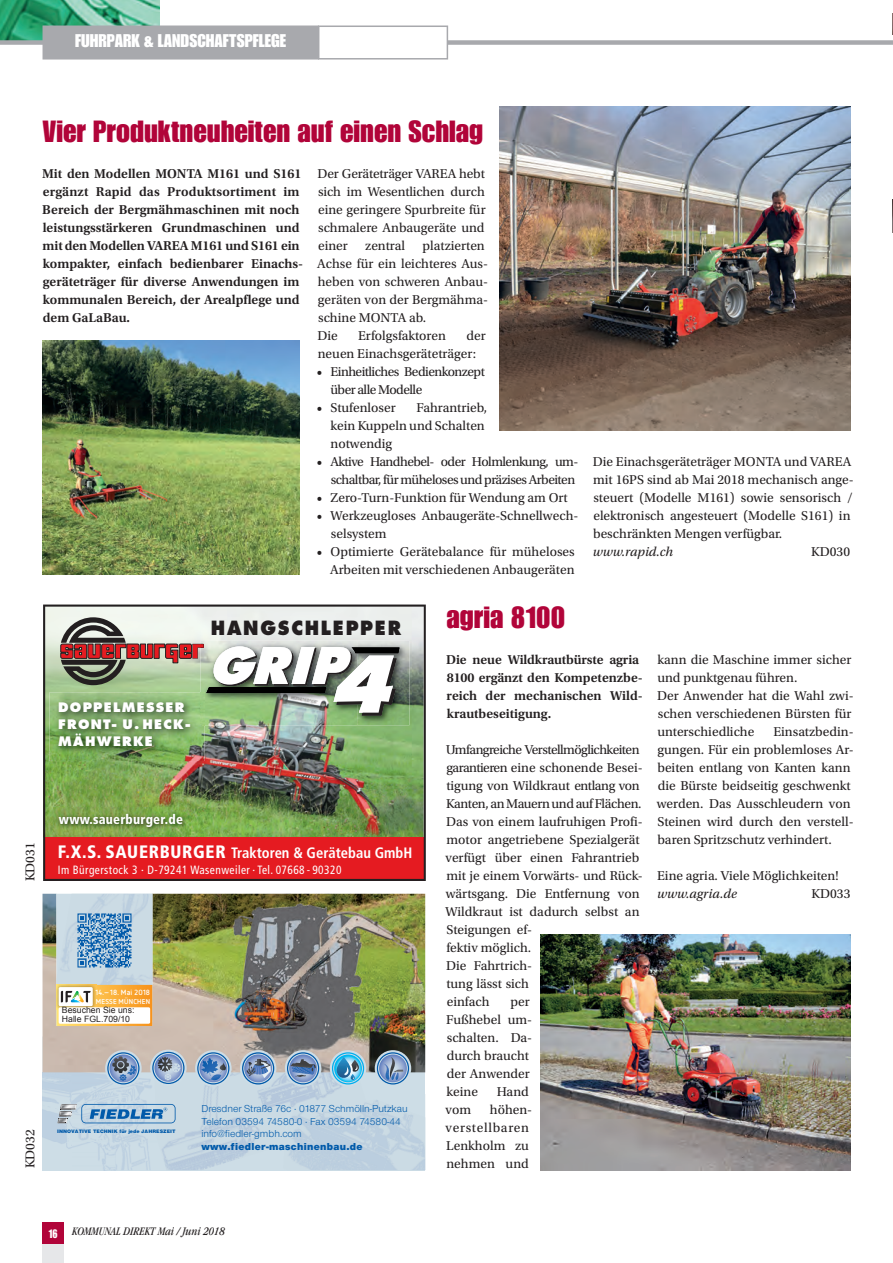
<style>
.page{position:relative;width:893px;height:1263px;background:#fff}
.page>*{position:absolute;margin:0;border:0;box-sizing:border-box;transform-origin:0 0}
.t1{font:30px "Impact URW";color:#b10439}
.t2{font:800 19.05px "Futura";letter-spacing:.1em;color:#231f20;scale:.93 1}
.t3{font:18px "Impact URW";color:#fff}
.t4{font:700 condensed 15px "Frutiger";color:#fff}
.t5{font:13.5px/18px "Utopia Std";color:#231f20}
.t6{font:600 13.5px/18px "Utopia Std";color:#231f20}
.t7{font:13.5px/18px "Utopia Std";letter-spacing:-.04em;color:#231f20}
.t8{font:900 condensed 13.5px "Frutiger";letter-spacing:.02em;color:#fff;scale:.95 1}
.t9{font:800 12.75px/16.8px "Futura";letter-spacing:.1em;color:#fff}
.t10{font:condensed 12px "Frutiger";letter-spacing:.04em;color:#fff;scale:.95 1}
.t11{font:italic condensed 12px "Garamond";color:#231f20}
.t12{font:10.5px/12.6px "Nimbus Sans Novus T";color:#015aaa}
.t13{font:8.7px/8.7px "Arial";color:#231f20}
.t14{font:700 7.5px "Netto OT";letter-spacing:.02em;color:#fff}
.t15{font:700 7.2px "Netto OT";letter-spacing:.03em;color:#fff}
.t16{font:900 4.8px "Helvetica";color:#015aaa}
.s1{font-style:italic}
.s2{font-weight:900;font-size:18px}
.s3{font-weight:900}
.s4{font-family:"Impact URW";font-style:normal;font-stretch:normal;color:#fff}
</style>
<div class="page">
<img style="left:0;top:0;width:160px;height:40px">
<div style="left:0;top:40px;width:893px;height:5px;background:#a8a9ad"></div>
<div style="left:43px;top:26px;width:276px;height:34px;background:#a8a9ad;border:2px solid #a8a9ad"></div>
<div style="left:319px;top:26px;width:128px;height:33px;background:#fff"></div>
<div style="left:318px;top:26px;width:130px;height:34px;border:2px solid #a8a9ad"></div>
<div style="left:43px;top:1222px;width:21px;height:22px;background:#b10439"></div>
<div style="left:43px;top:1244px;width:21px;height:19px;background:#e6e7e9"></div>
<img style="left:43px;top:340px;width:257px;height:234px">
<img style="left:499px;top:106px;width:351px;height:324px">
<img style="left:541px;top:934px;width:309px;height:236px">
<img style="left:43px;top:604px;width:383px;height:277px">
<img style="left:53px;top:807px;width:138px;height:28px">
<img style="left:43px;top:894px;width:382px;height:142px">
<svg style="left:56px;top:894px;width:96px;height:132px;background:#bec8c7"></svg>
<svg style="left:43px;top:1036px;width:382px;height:134px;background:#b2c2ce"></svg>
<img style="left:892px;top:200px;width:1px;height:33px">
<hr style="left:892px;top:34px;width:1px;height:166px;background:#fff">
<svg style="left:892px;top:13px;width:1px;height:21px"></svg>
<h3 class="t3" style="left:75px;top:30px;width:213px">FUHRPARK &amp; LANDSCHAFTSPFLEGE</h3>
<p class="t1" style="left:43px;top:114px;width:442px">Vier Produktneuheiten auf einen Schlag</p>
<p class="t6" style="left:42px;top:165px;width:262px">Mit den Modellen MONTA M161 und S161 ergänzt Rapid das Produktsortiment im Bereich der Bergmähmaschinen mit noch leistungsstärkeren Grundmaschinen und mit den Modellen VAREA M161 und S161 ein kompakter, einfach bedienbarer Einachs&shy;geräteträger für diverse Anwendungen im kommunalen Bereich, der Arealpflege und dem GaLaBau.</p>
<p class="t5" style="left:317px;top:165px;width:170px;text-align:justify">Der Geräteträger VAREA hebt sich im Wesentlichen durch eine geringere Spurbreite für schmalere Anbaugeräte und einer</p>
<p class="t5" style="left:317px;top:237px;width:172px;text-indent:105px">platzierten<br>Achse für ein leichteres Aus&shy;heben von schweren Anbau&shy;geräten von der Bergmähma&shy;schine MONTA ab.<br>Die</p>
<p class="t5" style="left:365px;top:237px;width:41px">zentral</p>
<p class="t5" style="left:318px;top:327px;width:169px;text-indent:149px">der neuen Einachsgeräteträger:</p>
<p class="t7" style="left:330px;top:363px;width:156px;text-indent:-14px">• Einheitliches Bedienkonzept über alle Modelle</p>
<p class="t5" style="left:317px;top:399px;width:80px">• Stufenloser</p>
<p class="t5" style="left:358px;top:327px;width:89px">Erfolgsfaktoren</p>
<p class="t5" style="left:331px;top:399px;width:158px;text-indent:86px">Fahrantrieb, kein Kuppeln und Schalten notwendig</p>
<p class="t7" style="left:317px;top:453px;width:263px;text-align:right">• Aktive Handhebel- oder Holmlenkung, um&shy;schaltbar, für müheloses und präzises Arbeiten</p>
<p class="t5" style="left:317px;top:489px;width:252px">• Zero-Turn-Funktion für Wendung am Ort</p>
<p class="t5" style="left:331px;top:507px;width:249px;text-indent:-14px">• Werkzeugloses Anbaugeräte-Schnellwech&shy;selsystem</p>
<p class="t5" style="left:317px;top:543px;width:259px;text-align:right">• Optimierte Gerätebalance für müheloses<br>Arbeiten mit verschiedenen Anbaugeräten</p>
<p class="t5" style="left:593px;top:453px;width:262px">Die Einachsgeräteträger MONTA und VAREA mit 16PS sind ab Mai 2018 mechanisch ange&shy;steuert (Modelle M161) sowie sensorisch / elektronisch angesteuert (Modelle S161) in beschränkten Mengen verfügbar. <span class="s1">www.rapid.ch</span></p>
<p class="t5" style="left:811px;top:543px;width:40px">KD030</p>
<p class="t2" style="left:211px;top:616px;width:206px">HANGSCHLEPPER</p>
<p class="t9" style="left:58px;top:699px;width:134px">DOPPELMESSER<br>FRONT- U. HECK-<br>MÄHWERKE</p>
<p class="t5" style="left:21px;top:881px;width:40px;rotate:-90deg">KD031</p>
<p class="t8" style="left:59px;top:811px;width:132px">www.sauerburger.de</p>
<p class="t4" style="left:58px;top:844px;width:356px"><span class="s2">F.X.S. SAUERBURGER</span> Traktoren &amp; Gerätebau GmbH</p>
<p class="t10" style="left:58px;top:862px;width:300px">Im Bürgerstock 3 · D-79241 Wasenweiler · Tel. 07668 - 90320</p>
<p class="t14" style="left:96px;top:988px;width:56px">14.–18. Mai 2018</p>
<p class="t15" style="left:96px;top:997px;width:56px">MESSE MÜNCHEN</p>
<p class="t13" style="left:62px;top:1005px;width:74px">Besuchen Sie uns:<br>Halle FGL.709/10</p>
<p class="t5" style="left:21px;top:1168px;width:40px;rotate:-90deg">KD032</p>
<p class="t16" style="left:57px;top:1128px;width:120px">INNOVATIVE TECHNIK für jede JAHRESZEIT</p>
<p class="t12" style="left:201px;top:1102px;width:208px">Dresdner Straße 76c · 01877 Schmölln-Putzkau Telefon 03594 74580-0 · Fax 03594 74580-44 info@fiedler-gmbh.com <span class="s3">www.fiedler-maschinenbau.de</span></p>
<p class="t1" style="left:446px;top:600px;width:120px">agria 8100</p>
<p class="t6" style="left:446px;top:651px;width:198px">Die neue Wildkrautbürste agria<br>8100 ergänzt den Kompetenzbe&shy;reich der mechanischen Wild&shy;krautbeseitigung.</p>
<p class="t5" style="left:446px;top:741px;width:199px">Umfangreiche Verstellmöglichkeiten garantieren eine schonende Besei&shy;tigung von Wildkraut entlang von<br>Kanten, an Mauern und auf Flächen.<br>Das von einem laufruhigen Profi&shy;motor angetriebene Spezialgerät verfügt über einen Fahrantrieb mit je einem Vorwärts- und Rück&shy;wärtsgang. Die Entfernung von<br>Wildkraut ist dadurch selbst an<br>Steigungen ef-<br>fektiv möglich.<br>Die Fahrtrich-<br>tung lässt sich<br>einfach</p>
<p class="t5" style="left:446px;top:993px;width:88px;text-indent:64px">per<br>Fußhebel um&shy;schalten. Da&shy;durch braucht der Anwender keine</p>
<p class="t5" style="left:497px;top:1083px;width:34px">Hand</p>
<p class="t5" style="left:446px;top:1101px;width:88px;text-indent:44px">höhen&shy;verstellbaren<br>Lenkholm zu nehmen und</p>
<p class="t5" style="left:446px;top:1101px;width:27px">vom</p>
<p class="t5" style="left:657px;top:651px;width:198px">kann die Maschine immer sicher und punktgenau führen.<br>Der Anwender hat die Wahl zwi&shy;schen verschiedenen Bürsten für unterschiedliche</p>
<p class="t5" style="left:657px;top:723px;width:198px;text-indent:117px">Einsatzbedin&shy;gungen. Für ein problemloses Ar&shy;beiten entlang von Kanten kann die Bürste beidseitig geschwenkt werden. Das Ausschleudern von<br>Steinen wird durch den verstell&shy;baren Spritzschutz verhindert.</p>
<p class="t5" style="left:657px;top:867px;width:183px">Eine agria. Viele Möglichkeiten! <span class="s1">www.agria.de</span></p>
<p class="t5" style="left:811px;top:885px;width:40px">KD033</p>
<p class="t11" style="left:49px;top:1224px;width:178px"><span class="s4">16</span> KOMMUNAL DIREKT Mai / Juni 2018</p>
</div>
